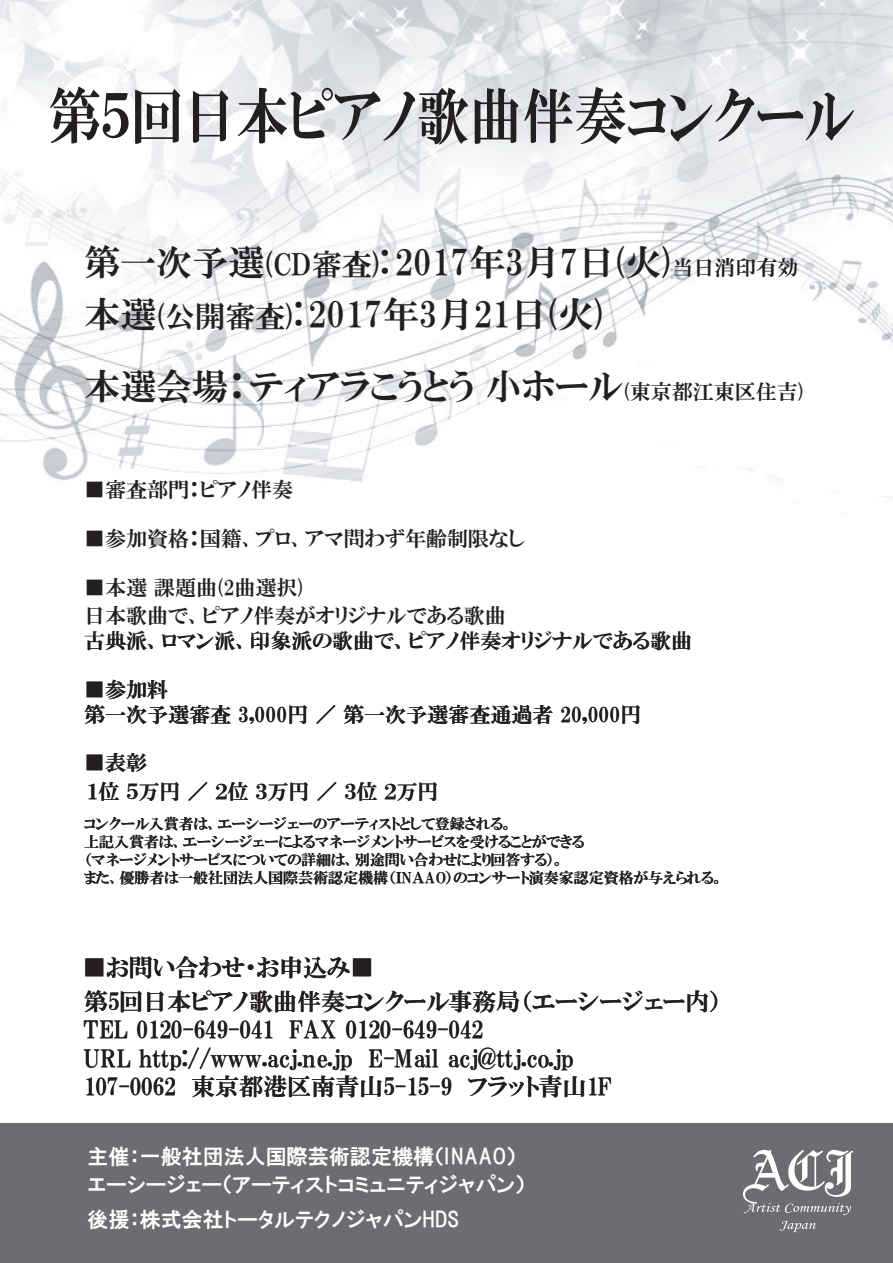
<style>
.page{position:relative;width:893px;height:1263px;background:#fff}
.page>*{position:absolute;margin:0;border:0;box-sizing:border-box;transform-origin:0 0}
.t1{font:61.5px "HGP Mincho E";color:#231f20;scale:.85 1}
.t2{font:36px/51.8px "HGP Mincho E";color:#231f20}
.t3{font:24px/28.5px "HGP Mincho E";color:#231f20}
.t4{font:21px/25.5px "HGP Mincho E";color:#231f20}
.t5{font:21px/28.2px "HGP Gothic E";color:#fff}
.t6{font:15px/18px "HGP Mincho E";color:#231f20}
.s1{font-size:30px}
.s2{font-size:21px}
</style>
<div class="page">
<img style="left:0;top:0;width:893px;height:499px">
<div style="left:0;top:1124px;width:893px;height:139px;background:#6c6d70"></div>
<svg style="left:743px;top:1150px;width:110px;height:65px"></svg>
<svg style="left:780px;top:1221px;width:36px;height:11px"></svg>
<h1 class="t1" style="left:48px;top:84px;width:951px">第５回日本ピアノ歌曲伴奏コンクール</h1>
<h2 class="t2" style="left:84px;top:236px;width:716px">第一次予選<span class="s1">(CD審査)</span>: 2017年3月7日(火)<span class="s2">当日消印有効</span>本選<span class="s1">(公開審査)</span>: 2017年3月21日(火)</h2>
<h2 class="t2" style="left:84px;top:360px;width:722px">本選会場：ティアラこうとう小ホール<span class="s2">(東京都江東区住吉)</span></h2>
<h3 class="t4" style="left:84px;top:477px;width:210px">■審査部門：ピアノ伴奏</h3>
<h3 class="t4" style="left:84px;top:526px;width:442px">■参加資格：国籍、プロ、アマ問わず年齢制限なし</h3>
<h3 class="t4" style="left:84px;top:575px;width:221px">■本選課題曲(2曲選択)</h3>
<h3 class="t4" style="left:84px;top:602px;width:609px">日本歌曲で、ピアノ伴奏がオリジナルである歌曲<br>古典派、ロマン派、印象派の歌曲で、ピアノ伴奏オリジナルである歌曲</h3>
<h3 class="t4" style="left:84px;top:677px;width:559px;line-height:24.8px">■参加料<br>第一次予選審査 3,000円／第一次予選審査通過者 20,000円</h3>
<h3 class="t4" style="left:84px;top:748px;width:356px;line-height:28.7px">■表彰<br>１位５万円／２位３万円／３位２万円</h3>
<p class="t6" style="left:84px;top:814px;width:641px">コンクール入賞者は、エーシージェーのアーティストとして登録される。<br>上記入賞者は、エーシージェーによるマネージメントサービスを受けることができる<br>（マネージメントサービスについての詳細は、別途問い合わせにより回答する）。<br>また、優勝者は一般社団法人国際芸術認定機構（ＩNＡAO）のコンサート演奏家認定資格が与えられる。</p>
<h3 class="t3" style="left:83px;top:953px;width:293px">■お問い合わせ・お申込み■</h3>
<h3 class="t3" style="left:84px;top:987px;width:639px">第5回日本ピアノ歌曲伴奏コンクール事務局（エーシージェー内）TEL 0120-649-041 FAX 0120-649-042<br>URL http://www.acj.ne.jp E-Mail acj@ttj.co.jp<br>107-0062 東京都港区南青山5-15-9 フラット青山1F</h3>
<h3 class="t5" style="left:87px;top:1142px;width:440px">主催：一般社団法人国際芸術認定機構（INAAO）エーシージェー（アーティストコミュニティジャパン）</h3>
<h3 class="t5" style="left:87px;top:1205px;width:373px">後援：株式会社トータルテクノジャパンHDS</h3>
</div>
